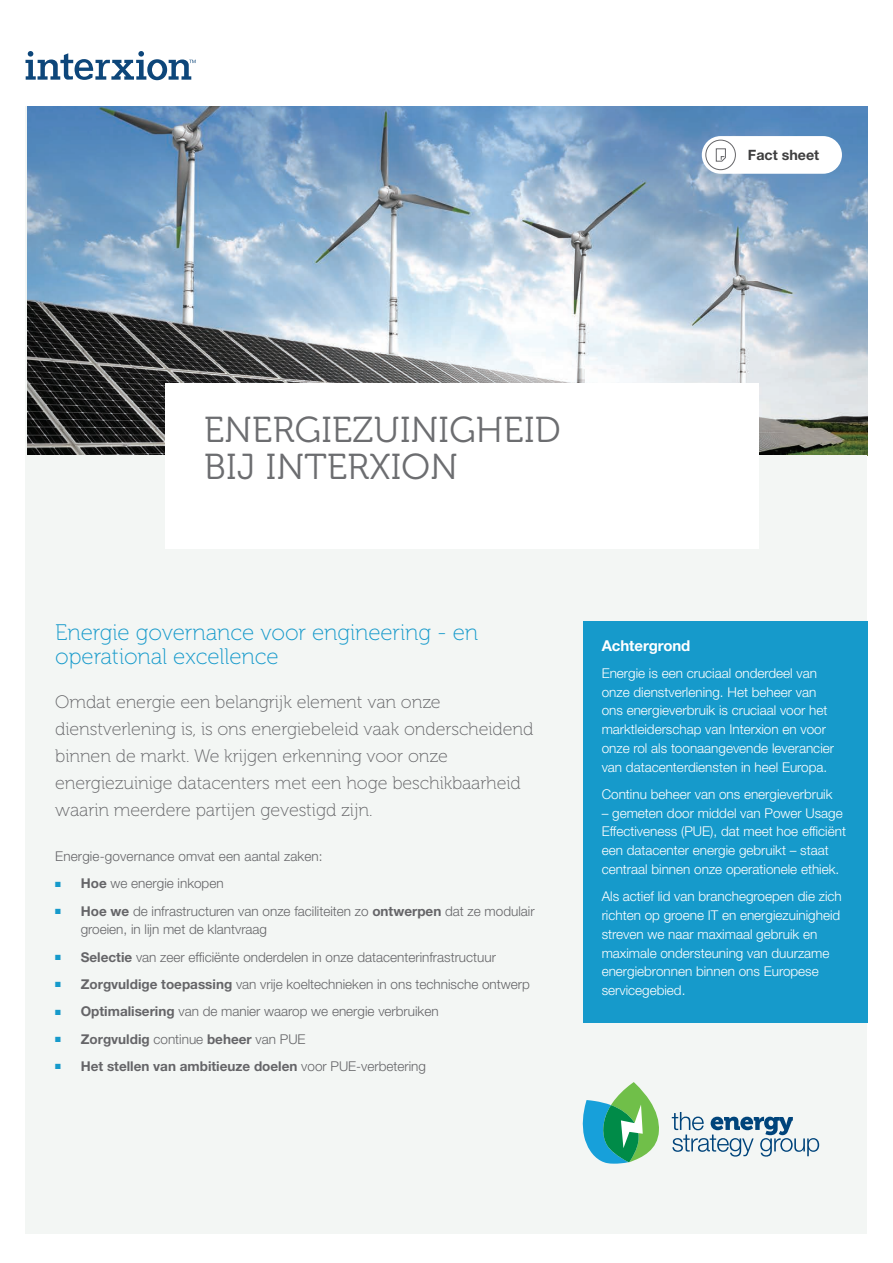
<style>
.page{position:relative;width:893px;height:1263px;background:#fff}
.page>*{position:absolute;margin:0;border:0;box-sizing:border-box;transform-origin:0 0}
.t1{font:36px/37.5px "Museo 300";letter-spacing:.01em;color:#6c6d70}
.Subhead_1__Blue___Sp{font:22.5px/24px "Museo 100";letter-spacing:-.005em;color:#169acb}
.t2{font:18px/27px "Museo 100";letter-spacing:-.005em;color:#656568}
.Subhead_5__White{font:700 15px "Helvetica Neue LT Std";letter-spacing:-.005em;color:#fff}
.t3{font:700 14.25px "Helvetica Neue LT Std";color:#3e3e3f}
.Subhead_5__White-2{font:300 13.5px/18.8px "Helvetica Neue LT Std";color:#fff}
.Text__Grey{font:300 13.5px/18.8px "Helvetica Neue LT Std";color:#656568}
.t4{font:700 13.5px "Helvetica Neue LT Std";color:#656568}
.s1{color:#169acb}
.s2{font-weight:700}
.s3{font-weight:300}
</style>
<div class="page">
<img style="left:28px;top:106px;width:839px;height:349px">
<div style="left:26px;top:455px;width:841px;height:778px;background:#f3f6f4"></div>
<div style="left:166px;top:383px;width:593px;height:166px;background:#fff"></div>
<svg style="left:26px;top:51px;width:170px;height:29px"></svg>
<div style="left:702px;top:136px;width:140px;height:38px;background:#fff;border-radius:19px"></div>
<div style="left:705px;top:140px;width:31px;height:30px;border:1px solid #656568;border-radius:50%"></div>
<svg style="left:716px;top:148px;width:10px;height:14px"></svg>
<div style="left:583px;top:621px;width:284px;height:402px;background:#169acb"></div>
<svg style="left:672px;top:1112px;width:147px;height:44px"></svg>
<svg style="left:582px;top:1082px;width:77px;height:82px"></svg>
<p class="t3" style="left:748px;top:147px;width:73px">Fact sheet</p>
<p class="t1" style="left:204px;top:411px;width:358px">ENERGIEZUINIGHEID<br>BIJ INTERXION</p>
<p class="Subhead_1__Blue___Sp" style="left:55px;top:621px;width:425px">Energie governance voor engineering - en operational excellence</p>
<p class="t2" style="left:55px;top:689px;width:480px">Omdat energie een belangrijk element van onze dienstverlening is, is ons energiebeleid vaak onderscheidend binnen de markt. We krijgen erkenning voor onze energiezuinige datacenters met een hoge beschikbaarheid waarin meerdere partijen gevestigd zijn.</p>
<p class="Text__Grey" style="left:55px;top:847px;width:269px">Energie-governance omvat een aantal zaken:</p>
<p class="Text__Grey" style="left:55px;top:874px;width:170px"><span class="s1">■</span> <span class="s2">Hoe</span> we energie inkopen</p>
<p class="Text__Grey" style="left:81px;top:901px;width:455px;text-indent:-26px"><span class="s1">■</span> <span class="s2">Hoe we</span> de infrastructuren van onze faciliteiten zo <span class="s2">ontwerpen</span> dat ze modulair groeien, in lijn met de klantvraag</p>
<p class="Text__Grey" style="left:55px;top:947px;width:442px"><span class="s1">■</span> <span class="s2">Selectie</span> van zeer efficiënte onderdelen in onze datacenterinfrastructuur</p>
<p class="Text__Grey" style="left:55px;top:974px;width:476px"><span class="s1">■</span> <span class="s2">Zorgvuldige toepassing</span> van vrije koeltechnieken in ons technische ontwerp</p>
<p class="Text__Grey" style="left:55px;top:1002px;width:385px"><span class="s1">■</span> <span class="s2">Optimalisering</span> van de manier waarop we energie verbruiken</p>
<p class="t4" style="left:55px;top:1030px;width:252px"><span class="s1">■</span> Zorgvuldig <span class="s3">continue</span> beheer <span class="s3">van PUE</span></p>
<p class="t4" style="left:55px;top:1057px;width:372px"><span class="s1">■</span> Het stellen van ambitieuze doelen <span class="s3">voor PUE-verbetering</span></p>
<p class="Subhead_5__White" style="left:602px;top:636px;width:90px">Achtergrond</p>
<p class="Subhead_5__White-2" style="left:602px;top:663px;width:234px">Energie is een cruciaal onderdeel van onze dienstverlening. Het beheer van ons energieverbruik is cruciaal voor het marktleiderschap van Interxion en voor onze rol als toonaangevende leverancier van datacenterdiensten in heel Europa.</p>
<p class="Subhead_5__White-2" style="left:602px;top:784px;width:232px">Continu beheer van ons energieverbruik</p>
<p class="Subhead_5__White-2" style="left:602px;top:803px;width:246px">– gemeten door middel van Power Usage Effectiveness (PUE), dat meet hoe efficiënt een datacenter energie gebruikt – staat centraal binnen onze operationele ethiek.</p>
<p class="Subhead_5__White-2" style="left:602px;top:887px;width:242px">Als actief lid van branchegroepen die zich richten op groene IT en energiezuinigheid streven we naar maximaal gebruik en maximale ondersteuning van duurzame energiebronnen binnen ons Europese servicegebied.</p>
</div>
